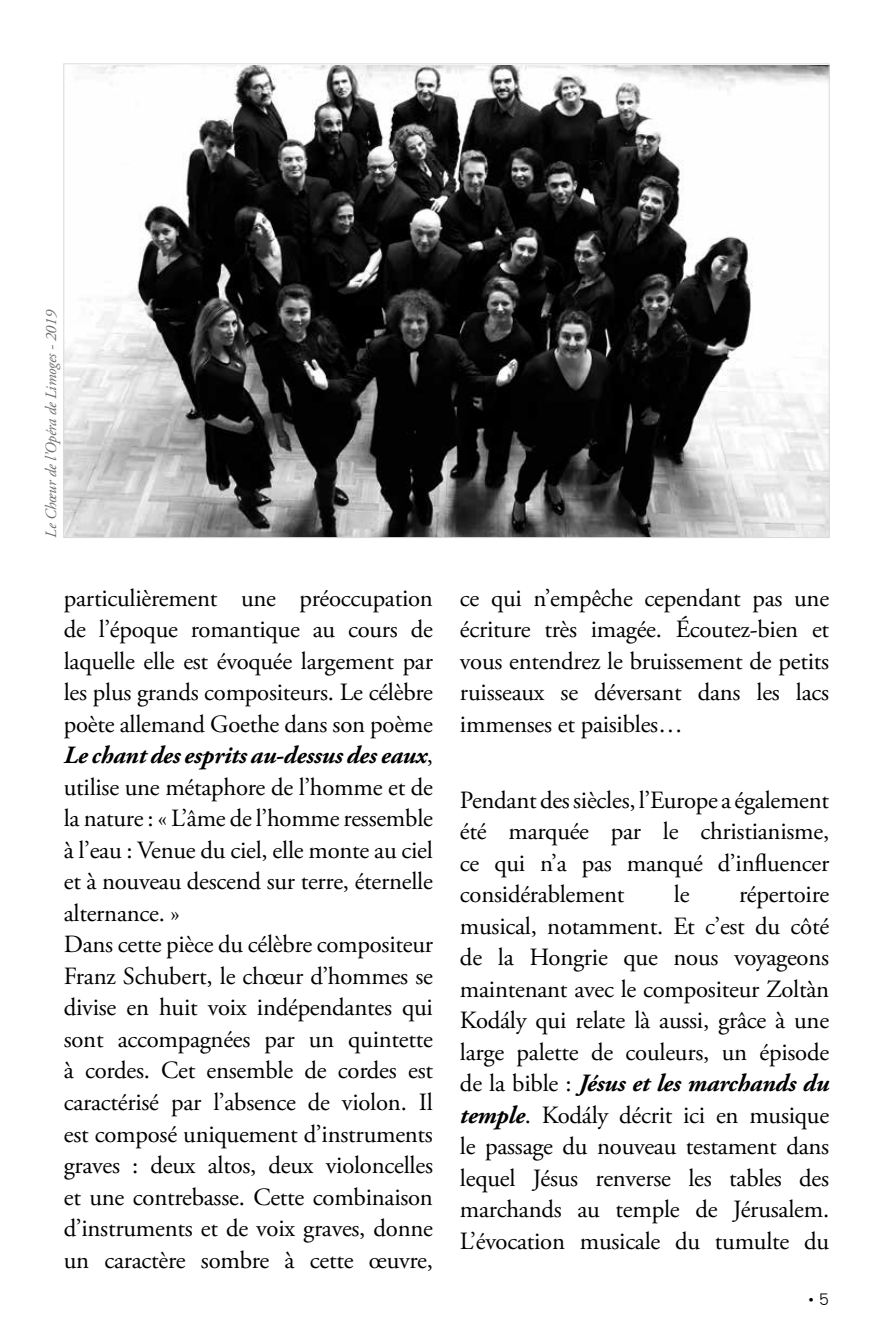
<style>
.page{position:relative;width:893px;height:1340px;background:#fff}
.page>*{position:absolute;margin:0;border:0;box-sizing:border-box;transform-origin:0 0}
.t1{font:24.75px/31.5px "Adobe Garamond Pro";letter-spacing:-.01em;color:#000;text-align:justify}
.t2{font:italic 15.75px "Adobe Garamond Pro";letter-spacing:-.01em;color:#706f6f}
.t3{font:300 15.75px "Poppins";color:#000}
.s1{font-weight:700;font-style:italic}
</style>
<div class="page">
<img style="left:65px;top:66px;width:762px;height:470px">
<p class="t2" style="left:42px;top:537px;width:229px;rotate:-90deg">Le Chœur de l’Opéra de Limoges - 2019</p>
<p class="t1" style="left:64px;top:583px;width:371px;text-align:left">particulièrement une préoccupation de l’époque romantique au cours de laquelle elle est évoquée largement par les plus grands compositeurs. Le célèbre poète allemand Goethe dans son poème <span class="s1">Le chant des esprits au-dessus des eaux</span>, utilise une métaphore de l’homme et de la nature : « L’âme de l’homme ressemble à l’eau : Venue du ciel, elle monte au ciel et à nouveau descend sur terre, éternelle alternance. »<br>Dans cette pièce du célèbre compositeur Franz Schubert, le chœur d’hommes se divise en huit voix indépendantes qui sont accompagnées par un quintette à cordes. Cet ensemble de cordes est caractérisé par l’absence de violon. Il est composé uniquement d’instruments graves : deux altos, deux violoncelles et une contrebasse. Cette combinaison d’instruments et de voix graves, donne un caractère sombre à cette œuvre,</p>
<p class="t1" style="left:460px;top:583px;width:371px">ce qui n’empêche cependant pas une écriture très imagée. Écoutez-bien et vous entendrez le bruissement de petits ruisseaux se déversant dans les lacs immenses et paisibles…</p>
<p class="t1" style="left:460px;top:785px;width:371px">Pendant des siècles, l’Europe a également été marquée par le christianisme, ce qui n’a pas manqué d’influencer considérablement</p>
<p class="t1" style="left:674px;top:879px;width:17px">le</p>
<p class="t1" style="left:460px;top:879px;width:371px;text-indent:279px">répertoire musical, notamment. Et c’est du côté de la Hongrie que nous voyageons maintenant avec le compositeur Zoltàn Kodály qui relate là aussi, grâce à une large palette de couleurs, un épisode de la bible : <span class="s1">Jésus et les marchands du temple</span>. Kodály décrit ici en musique le passage du nouveau testament dans lequel Jésus renverse les tables des marchands au temple de Jérusalem.<br>L’évocation musicale du tumulte du</p>
<p class="t3" style="left:808px;top:1288px;width:23px">• 5</p>
</div>
